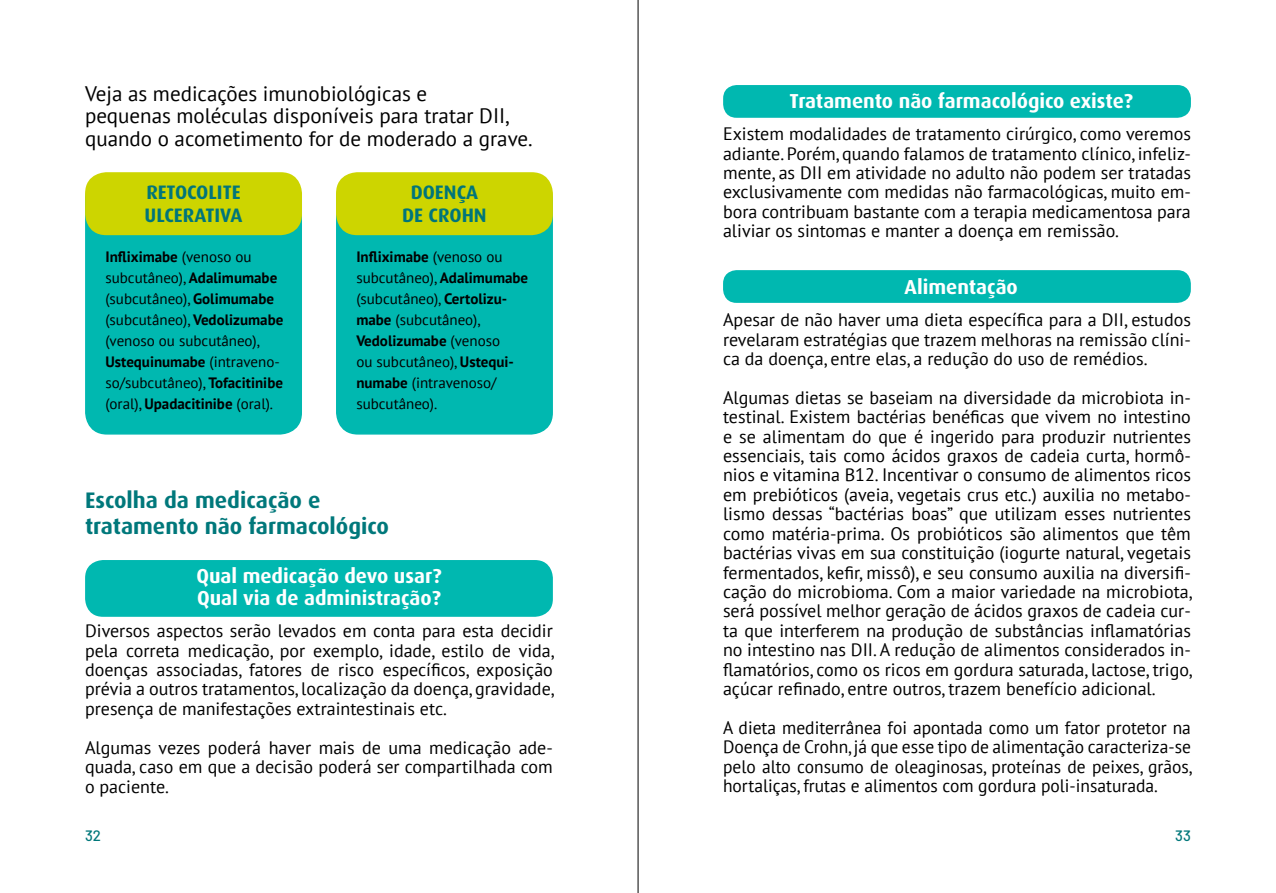
<style>
.page{position:relative;width:1276px;height:893px;background:#fff}
.page>*{position:absolute;margin:0;border:0;box-sizing:border-box;transform-origin:0 0}
.t1{font:700 22.5px/25.5px "Dax";color:#00787b}
.t2{font:21px/22.6px "PT Sans";color:#000}
.t3{font:700 20.25px/21.8px "Dax";color:#fff}
.t4{font:700 19.5px/22.5px "Dax";color:#00757a;text-align:center}
.t5{font:18px/19.4px "PT Sans";color:#000;text-align:justify}
.t6{font:15px/21px "PT Sans";color:#000}
.t7{font:500 15px "Barlow";color:#00777a}
.s1{font-weight:700}
</style>
<div class="page">
<div style="left:723px;top:270px;width:467px;height:33px;background:#00b8b0;border-radius:13px"></div>
<div style="left:723px;top:85px;width:468px;height:33px;background:#00b8b0;border-radius:13px"></div>
<div style="left:85px;top:560px;width:468px;height:57px;background:#00b8b0;border-radius:18px"></div>
<div style="left:337px;top:178px;width:215px;height:256px;background:#00b8b0;border-radius:21px"></div>
<div style="left:336px;top:177px;width:217px;height:258px;border:2px solid #00b8b0;border-radius:21px"></div>
<div style="left:336px;top:172px;width:217px;height:63px;background:#cdd500;border-radius:21px"></div>
<div style="left:86px;top:178px;width:215px;height:256px;background:#00b8b0;border-radius:21px"></div>
<div style="left:85px;top:177px;width:217px;height:258px;border:2px solid #00b8b0;border-radius:21px"></div>
<div style="left:85px;top:172px;width:217px;height:63px;background:#cdd500;border-radius:21px"></div>
<hr style="left:638px;top:0;width:1px;height:893px;background:#000">
<p class="t2" style="left:85px;top:82px;width:449px">Veja as medicações imunobiológicas e<br>pequenas moléculas disponíveis para tratar DII, quando o acometimento for de moderado a grave.</p>
<p class="t4" style="left:145px;top:181px;width:99px;text-align:left">RETOCOLITE<br>ULCERATIVA</p>
<p class="t6" style="left:105px;top:246px;width:179px"><span class="s1">Infliximabe</span> (venoso ou subcutâneo), <span class="s1">Adalimumabe </span>(subcutâneo), <span class="s1">Golimumabe </span>(subcutâneo), <span class="s1">Vedolizumabe </span>(venoso ou subcutâneo),<br><span class="s1">Ustequinumabe</span> (intraveno&shy;so/subcutâneo), <span class="s1">Tofacitinibe </span>(oral), <span class="s1">Upadacitinibe</span> (oral).</p>
<p class="t4" style="left:402px;top:181px;width:86px">DOENÇA<br>DE CROHN</p>
<p class="t6" style="left:356px;top:246px;width:173px"><span class="s1">Infliximabe</span> (venoso ou subcutâneo), <span class="s1">Adalimumabe </span>(subcutâneo), <span class="s1">Certolizu&shy;mabe</span> (subcutâneo),<br><span class="s1">Vedolizumabe</span> (venoso<br>ou subcutâneo), <span class="s1">Ustequi&shy;numabe</span> (intravenoso/ subcutâneo).</p>
<p class="t1" style="left:85px;top:488px;width:305px">Escolha da medicação e tratamento não farmacológico</p>
<p class="t3" style="left:196px;top:565px;width:247px">Qual medicação devo usar?<br>Qual via de administração?</p>
<p class="t5" style="left:85px;top:621px;width:471px">Diversos aspectos serão levados em conta para esta decidir pela correta medicação, por exemplo, idade, estilo de vida, doenças associadas, fatores de risco específicos, exposição prévia a outros tratamentos, localização da doença, gravidade, presença de manifestações extraintestinais etc.</p>
<p class="t5" style="left:85px;top:737px;width:469px">Algumas vezes poderá haver mais de uma medicação ade&shy;quada, caso em que a decisão poderá ser compartilhada com o paciente.</p>
<p class="t3" style="left:789px;top:90px;width:345px">Tratamento não farmacológico existe?</p>
<p class="t5" style="left:723px;top:124px;width:469px">Existem modalidades de tratamento cirúrgico, como veremos adiante. Porém, quando falamos de tratamento clínico, infeliz&shy;mente, as DII em atividade no adulto não podem ser tratadas exclusivamente com medidas não farmacológicas, muito em&shy;bora contribuam bastante com a terapia medicamentosa para aliviar os sintomas e manter a doença em remissão.</p>
<p class="t3" style="left:904px;top:276px;width:115px">Alimentação</p>
<p class="t5" style="left:723px;top:310px;width:469px">Apesar de não haver uma dieta específica para a DII, estudos revelaram estratégias que trazem melhoras na remissão clíni&shy;ca da doença, entre elas, a redução do uso de remédios.</p>
<p class="t5" style="left:723px;top:387px;width:471px">Algumas dietas se baseiam na diversidade da microbiota in&shy;testinal. Existem bactérias benéficas que vivem no intestino e se alimentam do que é ingerido para produzir nutrientes essenciais, tais como ácidos graxos de cadeia curta, hormô&shy;nios e vitamina B12. Incentivar o consumo de alimentos ricos em prebióticos (aveia, vegetais crus etc.) auxilia no metabo&shy;lismo dessas “bactérias boas” que utilizam esses nutrientes como matéria-prima. Os probióticos são alimentos que têm bactérias vivas em sua constituição (iogurte natural, vegetais fermentados, kefir, missô), e seu consumo auxilia na diversifi&shy;cação do microbioma. Com a maior variedade na microbiota, será possível melhor geração de ácidos graxos de cadeia cur&shy;ta que interferem na produção de substâncias inflamatórias no intestino nas DII. A redução de alimentos considerados in&shy;flamatórios, como os ricos em gordura saturada, lactose, trigo, açúcar refinado, entre outros, trazem benefício adicional.</p>
<p class="t5" style="left:723px;top:718px;width:471px">A dieta mediterrânea foi apontada como um fator protetor na Doença de Crohn, já que esse tipo de alimentação caracteriza-se pelo alto consumo de oleaginosas, proteínas de peixes, grãos, hortaliças, frutas e alimentos com gordura poli-insaturada.</p>
<p class="t7" style="left:85px;top:825px;width:18px">32</p>
<p class="t7" style="left:1175px;top:825px;width:17px">33</p>
</div>
